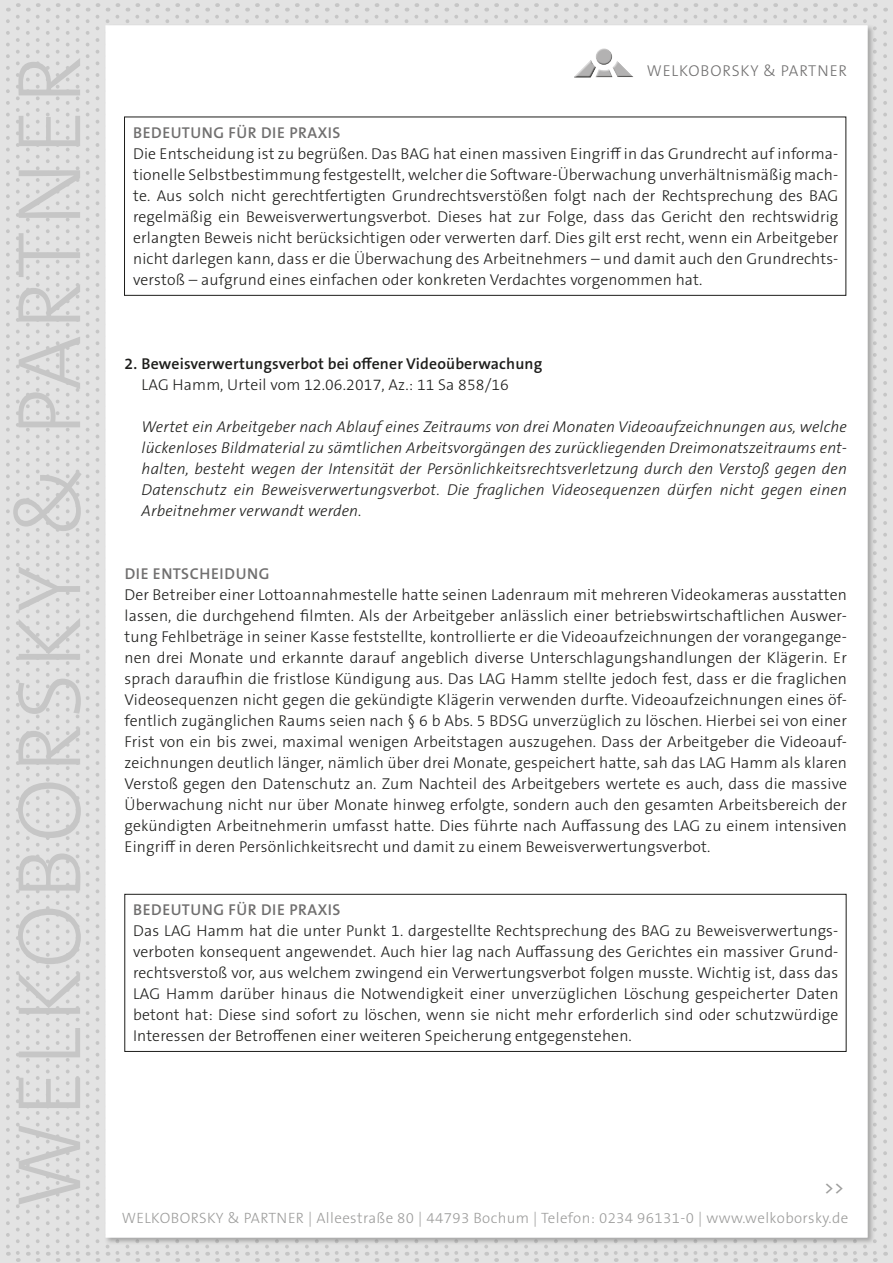
<style>
.page{position:relative;width:893px;height:1263px;background:#e3e3e3}
.page>*{position:absolute;margin:0;border:0;box-sizing:border-box;transform-origin:0 0}
.t1{font:300 91.05px "The Sans B W3";letter-spacing:.055em;color:#c6c6c6}
.t2{font:18px "The Sans B W5 Plain";color:#9d9d9c}
.t3{font:300 15.75px/21px "The Sans B W3";letter-spacing:.01em;color:#1d1d1b;text-align:justify}
.t4{font:italic 300 15.75px/21px "The Sans B W3";letter-spacing:.01em;color:#1d1d1b;text-align:justify}
.t5{font:600 15.75px "The Sans B W6";letter-spacing:.035em;color:#706f6f}
.t6{font:600 15.75px "The Sans B W6";letter-spacing:.01em;color:#1d1d1b}
.t7{font:300 15.75px "The Sans B W3";letter-spacing:.055em;color:#706f6f}
.t8{font:300 15px "The Sans B W3";letter-spacing:.025em;color:#9d9d9c}
</style>
<div class="page">
<svg style="left:6px;top:21px;width:4px;height:1235px"></svg>
<svg style="left:16px;top:17px;width:4px;height:1245px"></svg>
<svg style="left:26px;top:21px;width:4px;height:1235px"></svg>
<svg style="left:36px;top:17px;width:4px;height:1245px"></svg>
<svg style="left:46px;top:21px;width:4px;height:1235px"></svg>
<svg style="left:56px;top:17px;width:4px;height:1245px"></svg>
<svg style="left:66px;top:21px;width:4px;height:1235px"></svg>
<svg style="left:76px;top:17px;width:3px;height:1245px"></svg>
<svg style="left:86px;top:21px;width:4px;height:1235px"></svg>
<svg style="left:96px;top:17px;width:3px;height:1245px"></svg>
<svg style="left:883px;top:21px;width:4px;height:1235px"></svg>
<svg style="left:873px;top:17px;width:4px;height:1245px"></svg>
<div style="left:104px;top:24px;width:771px;height:1221px;background:#1d1d1b;opacity:.3"></div>
<div style="left:106px;top:26px;width:761px;height:1211px;background:#fff"></div>
<div style="left:125px;top:894px;width:721px;height:158px;border:1px solid #1d1d1b"></div>
<div style="left:124px;top:117px;width:722px;height:179px;border:1px solid #1d1d1b"></div>
<svg style="left:574px;top:3px;width:64px;height:1259px"></svg>
<div style="left:572px;top:47px;width:63px;height:31px;background:#fff"></div>
<div style="left:572px;top:51px;width:64px;height:28px;background:#1d1d1b;opacity:.75"></div>
<h1 class="t1" style="left:-9px;top:1208px;width:1155px;rotate:-90deg">WELKOBORSKY &amp; PARTNER</h1>
<p class="t7" style="left:647px;top:60px;width:202px">WELKOBORSKY &amp; PARTNER</p>
<p class="t8" style="left:122px;top:1208px;width:728px">WELKOBORSKY &amp; PARTNER | Alleestraße 80 | 44793 Bochum | Telefon: 0234 96131-0 | www.welkoborsky.de</p>
<p class="t5" style="left:133px;top:123px;width:209px">BEDEUTUNG FÜR DIE PRAXIS</p>
<p class="t3" style="left:133px;top:143px;width:707px">Die Entscheidung ist zu begrüßen. Das BAG hat einen massiven Eingriff in das Grundrecht auf informa&shy;tionelle Selbstbestimmung festgestellt, welcher die Software-Überwachung unverhältnismäßig mach&shy;te. Aus solch nicht gerechtfertigten Grundrechtsverstößen folgt nach der Rechtsprechung des BAG regelmäßig ein Beweisverwertungsverbot. Dieses hat zur Folge, dass das Gericht den rechtswidrig erlangten Beweis nicht berücksichtigen oder verwerten darf. Dies gilt erst recht, wenn ein Arbeitgeber nicht darlegen kann, dass er die Überwachung des Arbeitnehmers – und damit auch den Grundrechts&shy;verstoß – aufgrund eines einfachen oder konkreten Verdachtes vorgenommen hat.</p>
<p class="t6" style="left:125px;top:354px;width:419px">2. Beweisverwertungsverbot bei offener Videoüberwachung</p>
<p class="t3" style="left:142px;top:374px;width:369px">LAG Hamm, Urteil vom 12.06.2017, Az.: 11 Sa 858/16</p>
<p class="t4" style="left:142px;top:417px;width:707px">Wertet ein Arbeitgeber nach Ablauf eines Zeitraums von drei Monaten Videoaufzeichnungen aus, welche lückenloses Bildmaterial zu sämtlichen Arbeitsvorgängen des zurückliegenden Dreimonatszeitraums ent&shy;halten, besteht wegen der Intensität der Persönlichkeitsrechtsverletzung durch den Verstoß gegen den Datenschutz ein Beweisverwertungsverbot. Die fraglichen Videosequenzen dürfen nicht gegen einen Arbeitnehmer verwandt werden.</p>
<p class="t5" style="left:125px;top:564px;width:146px">DIE ENTSCHEIDUNG</p>
<p class="t3" style="left:125px;top:584px;width:724px">Der Betreiber einer Lottoannahmestelle hatte seinen Ladenraum mit mehreren Videokameras ausstatten lassen, die durchgehend filmten. Als der Arbeitgeber anlässlich einer betriebswirtschaftlichen Auswer&shy;tung Fehlbeträge in seiner Kasse feststellte, kontrollierte er die Videoaufzeichnungen der vorangegange&shy;nen drei Monate und erkannte darauf angeblich diverse Unterschlagungshandlungen der Klägerin. Er sprach daraufhin die fristlose Kündigung aus. Das LAG Hamm stellte jedoch fest, dass er die fraglichen Videosequenzen nicht gegen die gekündigte Klägerin verwenden durfte. Videoaufzeichnungen eines öf&shy;fentlich zugänglichen Raums seien nach § 6 b Abs. 5 BDSG unverzüglich zu löschen. Hierbei sei von einer Frist von ein bis zwei, maximal wenigen Arbeitstagen auszugehen. Dass der Arbeitgeber die Videoauf&shy;zeichnungen deutlich länger, nämlich über drei Monate, gespeichert hatte, sah das LAG Hamm als klaren Verstoß gegen den Datenschutz an. Zum Nachteil des Arbeitgebers wertete es auch, dass die massive Überwachung nicht nur über Monate hinweg erfolgte, sondern auch den gesamten Arbeitsbereich der gekündigten Arbeitnehmerin umfasst hatte. Dies führte nach Auffassung des LAG zu einem intensiven Eingriff in deren Persönlichkeitsrecht und damit zu einem Beweisverwertungsverbot.</p>
<p class="t5" style="left:133px;top:899px;width:209px">BEDEUTUNG FÜR DIE PRAXIS</p>
<p class="t3" style="left:133px;top:920px;width:707px">Das LAG Hamm hat die unter Punkt 1. dargestellte Rechtsprechung des BAG zu Beweisverwertungs&shy;verboten konsequent angewendet. Auch hier lag nach Auffassung des Gerichtes ein massiver Grund&shy;rechtsverstoß vor, aus welchem zwingend ein Verwertungsverbot folgen musste. Wichtig ist, dass das LAG Hamm darüber hinaus die Notwendigkeit einer unverzüglichen Löschung gespeicherter Daten betont hat: Diese sind sofort zu löschen, wenn sie nicht mehr erforderlich sind oder schutzwürdige Interessen der Betroffenen einer weiteren Speicherung entgegenstehen.</p>
<p class="t2" style="left:824px;top:1177px;width:21px">&gt;&gt;</p>
</div>
